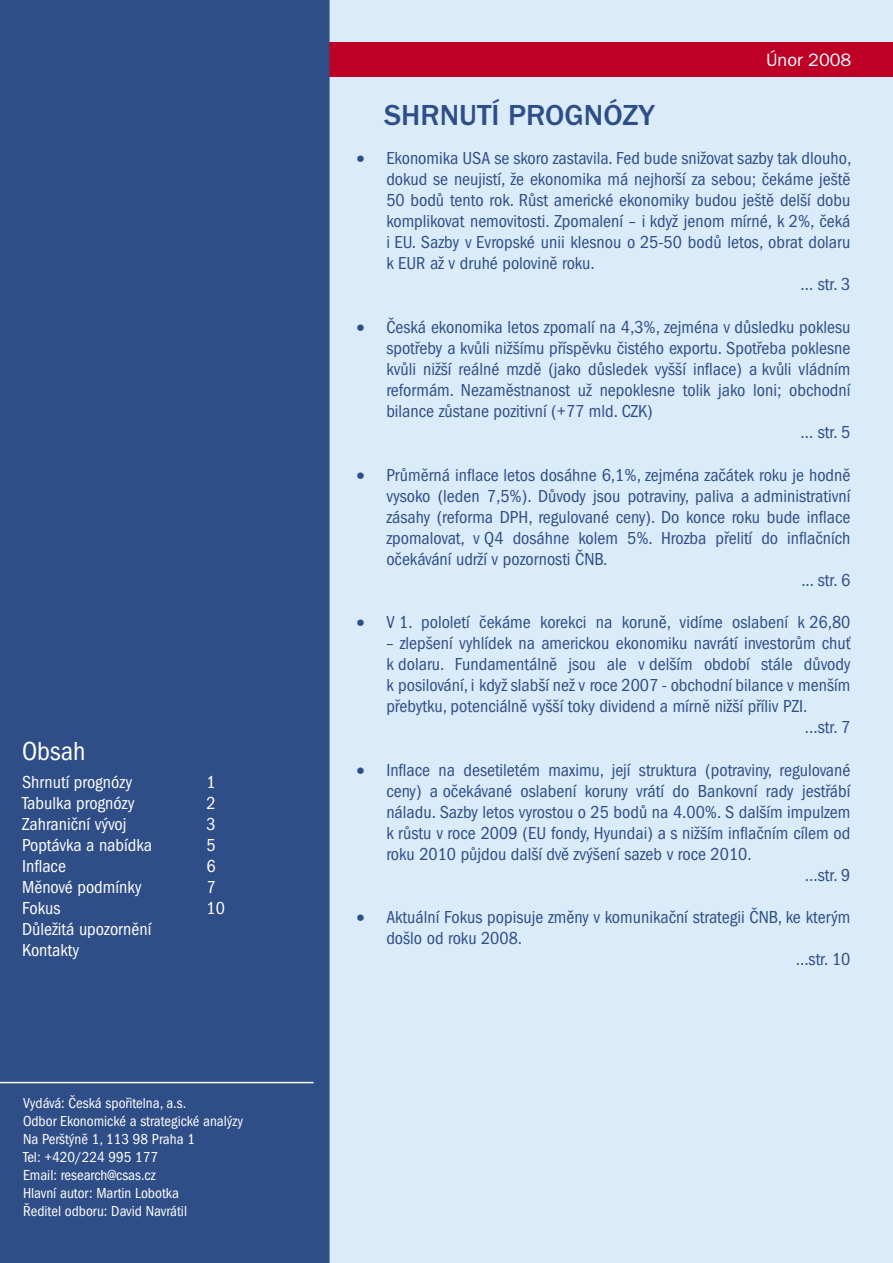
<style>
.page{position:relative;width:893px;height:1263px;background:#fff}
.page>*{position:absolute;margin:0;border:0;box-sizing:border-box;transform-origin:0 0}
.t1{font:500 30px "Franklin Gothic CE";color:#2f4e87}
.t2{font:condensed 27px "Franklin Gothic CE";color:#fff}
.t3{font:condensed 18px "Franklin Gothic CE";color:#2f4e87}
.t4{font:condensed 18px/21px "Franklin Gothic CE";color:#fff}
.t5{font:18px "Franklin Gothic CE";color:#fff}
.t6{font:condensed 15px/18px "Franklin Gothic CE";color:#fff}
</style>
<div class="page">
<div style="left:302px;top:0;width:591px;height:1263px;background:#daebfa"></div>
<div style="left:322px;top:43px;width:571px;height:34px;background:#be0027"></div>
<div style="left:0;top:0;width:330px;height:1263px;background:#2f4e87"></div>
<hr style="left:0;top:1082px;width:314px;height:1px;background:#fff">
<h2 class="t2" style="left:22px;top:736px;width:65px">Obsah</h2>
<p class="t4" style="left:22px;top:772px;width:112px">Shrnutí prognózy</p>
<p class="t4" style="left:207px;top:772px;width:11px">1</p>
<p class="t4" style="left:22px;top:793px;width:114px">Tabulka prognózy</p>
<p class="t4" style="left:207px;top:793px;width:11px">2</p>
<p class="t4" style="left:22px;top:814px;width:106px">Zahraniční vývoj</p>
<p class="t4" style="left:207px;top:814px;width:11px">3</p>
<p class="t4" style="left:22px;top:835px;width:131px">Poptávka a nabídka</p>
<p class="t4" style="left:207px;top:835px;width:11px">5</p>
<p class="t4" style="left:22px;top:856px;width:45px">Inflace</p>
<p class="t4" style="left:207px;top:856px;width:11px">6</p>
<p class="t4" style="left:22px;top:877px;width:121px">Měnové podmínky</p>
<p class="t4" style="left:207px;top:877px;width:11px">7</p>
<p class="t4" style="left:22px;top:898px;width:40px">Fokus</p>
<p class="t4" style="left:207px;top:898px;width:20px">10</p>
<p class="t4" style="left:22px;top:919px;width:131px">Důležitá upozornění<br>Kontakty</p>
<p class="t6" style="left:23px;top:1094px;width:222px">Vydává: Česká spořitelna, a.s.<br>Odbor Ekonomické a strategické analýzy<br>Na Perštýně 1, 113 98 Praha 1<br>Tel: +420/224 995 177<br>Email: research@csas.cz<br>Hlavní autor: Martin Lobotka<br>Ředitel odboru: David Navrátil</p>
<h1 class="t1" style="left:384px;top:98px;width:272px">SHRNUTÍ PROGNÓZY</h1>
<p class="t5" style="left:766px;top:50px;width:87px">Únor 2008</p>
<p class="t3" style="left:357px;top:148px;width:496px">• Ekonomika USA se skoro zastavila. Fed bude snižovat sazby tak dlouho,</p>
<p class="t3" style="left:386px;top:169px;width:466px">dokud se neujistí, že ekonomika má nejhorší za sebou; čekáme ještě</p>
<p class="t3" style="left:386px;top:190px;width:466px">50 bodů tento rok. Růst americké ekonomiky budou ještě delší dobu</p>
<p class="t3" style="left:386px;top:211px;width:466px">komplikovat nemovitosti. Zpomalení – i když jenom mírné, k 2%, čeká</p>
<p class="t3" style="left:386px;top:232px;width:466px">i EU. Sazby v Evropské unii klesnou o 25-50 bodů letos, obrat dolaru</p>
<p class="t3" style="left:386px;top:253px;width:210px">k EUR až v druhé polovině roku.</p>
<p class="t3" style="left:800px;top:274px;width:51px">… str. 3</p>
<p class="t3" style="left:357px;top:317px;width:495px">• Česká ekonomika letos zpomalí na 4,3%, zejména v důsledku poklesu</p>
<p class="t3" style="left:386px;top:338px;width:466px">spotřeby a kvůli nižšímu příspěvku čistého exportu. Spotřeba poklesne</p>
<p class="t3" style="left:386px;top:359px;width:466px">kvůli nižší reálné mzdě (jako důsledek vyšší inflace) a kvůli vládním</p>
<p class="t3" style="left:386px;top:380px;width:466px">reformám. Nezaměstnanost už nepoklesne tolik jako loni; obchodní</p>
<p class="t3" style="left:386px;top:401px;width:268px">bilance zůstane pozitivní (+77 mld. CZK)</p>
<p class="t3" style="left:800px;top:422px;width:51px">… str. 5</p>
<p class="t3" style="left:357px;top:464px;width:495px">• Průměrná inflace letos dosáhne 6,1%, zejména začátek roku je hodně</p>
<p class="t3" style="left:386px;top:485px;width:466px">vysoko (leden 7,5%). Důvody jsou potraviny, paliva a administrativní</p>
<p class="t3" style="left:386px;top:506px;width:466px">zásahy (reforma DPH, regulované ceny). Do konce roku bude inflace</p>
<p class="t3" style="left:386px;top:527px;width:466px">zpomalovat, v Q4 dosáhne kolem 5%. Hrozba přelití do inflačních</p>
<p class="t3" style="left:386px;top:548px;width:223px">očekávání udrží v pozornosti ČNB.</p>
<p class="t3" style="left:801px;top:569px;width:51px">... str. 6</p>
<p class="t3" style="left:357px;top:612px;width:495px">• V 1. pololetí čekáme korekci na koruně, vidíme oslabení k 26,80</p>
<p class="t3" style="left:386px;top:633px;width:466px">– zlepšení vyhlídek na americkou ekonomiku navrátí investorům chuť</p>
<p class="t3" style="left:386px;top:654px;width:466px">k dolaru. Fundamentálně jsou ale v delším období stále důvody</p>
<p class="t3" style="left:386px;top:675px;width:466px">k posilování, i když slabší než v roce 2007 - obchodní bilance v menším</p>
<p class="t3" style="left:386px;top:696px;width:422px">přebytku, potenciálně vyšší toky dividend a mírně nižší příliv PZI.</p>
<p class="t3" style="left:805px;top:717px;width:47px">...str. 7</p>
<p class="t3" style="left:357px;top:760px;width:495px">• Inflace na desetiletém maximu, její struktura (potraviny, regulované</p>
<p class="t3" style="left:386px;top:781px;width:466px">ceny) a očekávané oslabení koruny vrátí do Bankovní rady jestřábí</p>
<p class="t3" style="left:386px;top:802px;width:466px">náladu. Sazby letos vyrostou o 25 bodů na 4.00%. S dalším impulzem</p>
<p class="t3" style="left:386px;top:823px;width:466px">k růstu v roce 2009 (EU fondy, Hyundai) a s nižším inflačním cílem od</p>
<p class="t3" style="left:386px;top:844px;width:367px">roku 2010 půjdou další dvě zvýšení sazeb v roce 2010.</p>
<p class="t3" style="left:805px;top:865px;width:47px">...str. 9</p>
<p class="t3" style="left:357px;top:907px;width:495px">• Aktuální Fokus popisuje změny v komunikační strategii ČNB, ke kterým</p>
<p class="t3" style="left:386px;top:928px;width:137px">došlo od roku 2008.</p>
<p class="t3" style="left:796px;top:949px;width:56px">...str. 10</p>
</div>
